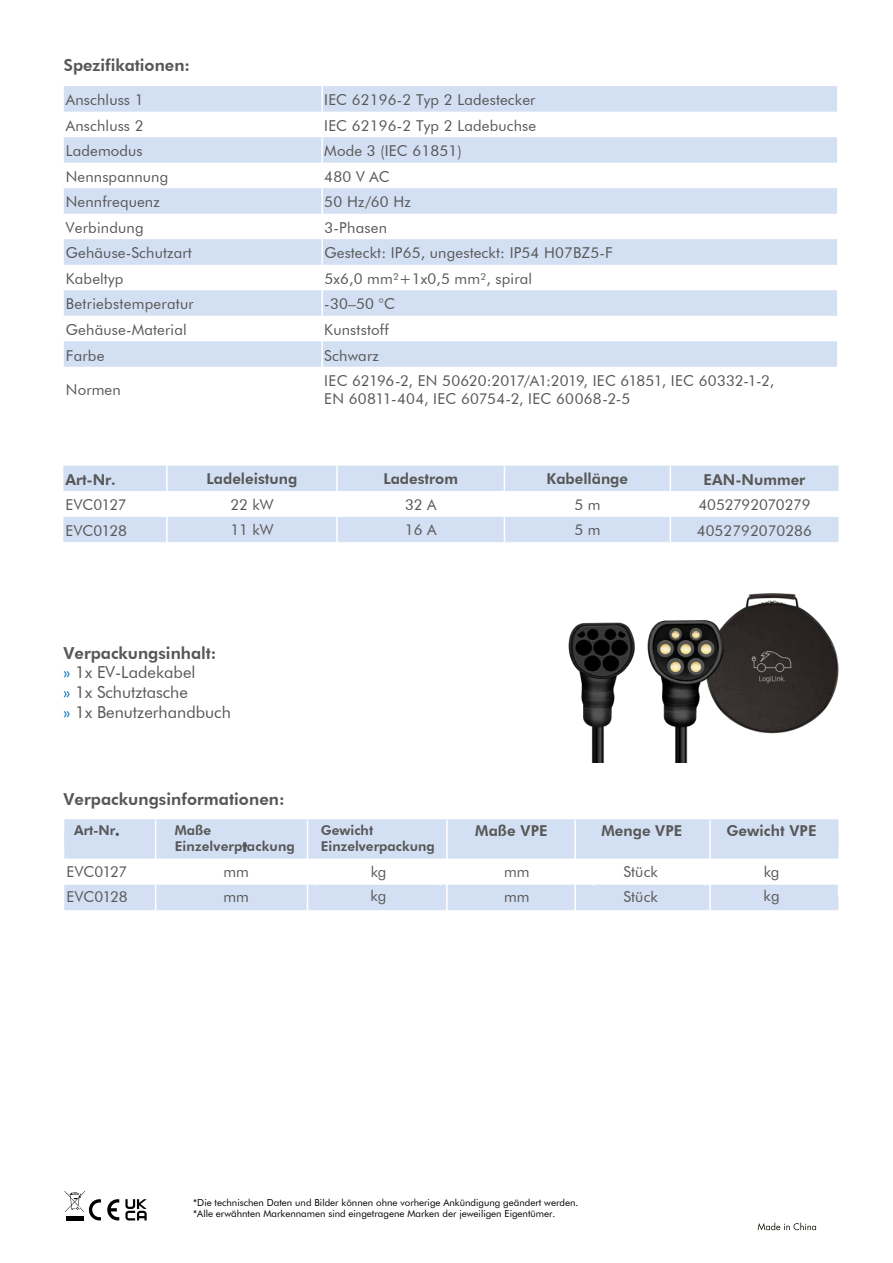
<style>
.page{position:relative;width:893px;height:1263px;background:#fff}
.page>*{position:absolute;margin:0;border:0;box-sizing:border-box;transform-origin:0 0}
.t1{font:16.5px/19.8px "Futura BT";color:#575756}
.t2{font:800 16.5px "Futura BT";letter-spacing:.005em;color:#575756}
.t3{font:15px/25.5px "Futura BT";letter-spacing:.01em;color:#575756}
.t4{font:800 15px "Futura BT";color:#575756}
.t5{font:15px "Futura BT";letter-spacing:-.02em;color:#575756}
.t6{font:15px "Futura BT";letter-spacing:-.01em;color:#575756}
.t7{font:15px "Futura BT";letter-spacing:-.025em;color:#575756}
.t8{font:800 13.5px/16.2px "Futura BT";color:#575756}
.t9{font:9.75px/11.7px "Futura BT";color:#000}
.s1{font-weight:800}
.s2{color:#006eb8}
</style>
<div class="page">
<svg style="left:64px;top:819px;width:774px;height:14px"></svg>
<svg style="left:65px;top:1191px;width:36px;height:29px"></svg>
<svg style="left:107px;top:1199px;width:12px;height:21px"></svg>
<svg style="left:125px;top:1199px;width:22px;height:21px"></svg>
<svg style="left:64px;top:86px;width:773px;height:281px;fill:#d3dff3"></svg>
<hr style="left:321px;top:86px;width:2px;height:26px;background:#fff">
<hr style="left:321px;top:112px;width:2px;height:25px;background:#fff">
<hr style="left:321px;top:137px;width:2px;height:26px;background:#fff">
<hr style="left:321px;top:163px;width:2px;height:25px;background:#fff">
<hr style="left:321px;top:188px;width:2px;height:26px;background:#fff">
<hr style="left:321px;top:214px;width:2px;height:25px;background:#fff">
<hr style="left:321px;top:239px;width:2px;height:26px;background:#fff">
<hr style="left:321px;top:265px;width:2px;height:25px;background:#fff">
<hr style="left:321px;top:290px;width:2px;height:26px;background:#fff">
<hr style="left:321px;top:316px;width:2px;height:25px;background:#fff">
<hr style="left:321px;top:341px;width:2px;height:26px;background:#fff">
<svg style="left:758px;top:1222px;width:58px;height:8px"></svg>
<svg style="left:63px;top:466px;width:775px;height:76px"></svg>
<img style="left:733px;top:593px;width:106px;height:141px">
<img style="left:568px;top:615px;width:165px;height:148px">
<svg style="left:64px;top:833px;width:774px;height:77px;fill:#d3dff3"></svg>
<hr style="left:316px;top:860px;width:2px;height:25px;background:#fff">
<hr style="left:439px;top:860px;width:2px;height:25px;background:#fff">
<svg style="left:593px;top:860px;width:1px;height:25px"></svg>
<svg style="left:704px;top:860px;width:1px;height:25px"></svg>
<hr style="left:154px;top:820px;width:3px;height:109px;background:#fff">
<hr style="left:306px;top:820px;width:3px;height:109px;background:#fff">
<hr style="left:445px;top:820px;width:3px;height:109px;background:#fff">
<hr style="left:574px;top:820px;width:3px;height:109px;background:#fff">
<svg style="left:708px;top:820px;width:4px;height:90px"></svg>
<p class="t2" style="left:64px;top:55px;width:128px">Spezifikationen:</p>
<p class="t3" style="left:66px;top:87px;width:79px">Anschluss 1</p>
<p class="t3" style="left:324px;top:87px;width:213px">IEC 62196-2 Typ 2 Ladestecker</p>
<p class="t3" style="left:66px;top:113px;width:79px">Anschluss 2</p>
<p class="t3" style="left:324px;top:113px;width:213px">IEC 62196-2 Typ 2 Ladebuchse</p>
<p class="t3" style="left:66px;top:138px;width:78px">Lademodus</p>
<p class="t3" style="left:324px;top:138px;width:139px">Mode 3 (IEC 61851)</p>
<p class="t3" style="left:66px;top:164px;width:104px">Nennspannung</p>
<p class="t3" style="left:324px;top:164px;width:67px">480 V AC</p>
<p class="t3" style="left:66px;top:189px;width:95px">Nennfrequenz</p>
<p class="t3" style="left:324px;top:189px;width:88px">50 Hz/60 Hz</p>
<p class="t3" style="left:66px;top:215px;width:127px">Verbindung<br>Gehäuse-Schutzart<br>Kabeltyp</p>
<p class="t3" style="left:324px;top:214px;width:290px">3-Phasen<br>Gesteckt: IP65, ungesteckt: IP54 H07BZ5-F<br>5x6,0 mm²+1x0,5 mm², spiral</p>
<p class="t3" style="left:66px;top:291px;width:129px">Betriebstemperatur<br>Gehäuse-Material<br>Farbe</p>
<p class="t3" style="left:324px;top:291px;width:72px">-30–50 °C<br>Kunststoff<br>Schwarz</p>
<p class="t3" style="left:66px;top:377px;width:56px">Normen</p>
<p class="t3" style="left:324px;top:371px;width:451px;line-height:18px">IEC 62196-2, EN 50620:2017/A1:2019, IEC 61851, IEC 60332-1-2,<br>EN 60811-404, IEC 60754-2, IEC 60068-2-5</p>
<p class="t4" style="left:66px;top:470px;width:52px">Art-Nr.</p>
<p class="t4" style="left:207px;top:469px;width:92px">Ladeleistung</p>
<p class="t4" style="left:383px;top:469px;width:76px">Ladestrom</p>
<p class="t4" style="left:547px;top:469px;width:83px">Kabellänge</p>
<p class="t4" style="left:704px;top:470px;width:103px">EAN-Nummer</p>
<p class="t5" style="left:66px;top:496px;width:63px">EVC0127</p>
<p class="t3" style="left:230px;top:492px;width:45px">22 kW</p>
<p class="t3" style="left:405px;top:492px;width:33px">32 A</p>
<p class="t3" style="left:574px;top:492px;width:27px">5 m</p>
<p class="t7" style="left:698px;top:496px;width:114px">4052792070279</p>
<p class="t6" style="left:66px;top:521px;width:63px">EVC0128</p>
<p class="t3" style="left:230px;top:517px;width:45px">11 kW</p>
<p class="t3" style="left:405px;top:517px;width:33px">16 A</p>
<p class="t3" style="left:574px;top:517px;width:27px">5 m</p>
<p class="t3" style="left:697px;top:518px;width:117px">4052792070286</p>
<p class="t1" style="left:64px;top:643px;width:169px"><span class="s1">Verpackungsinhalt:<br></span><span class="s2">»</span> 1x EV-Ladekabel<br><span class="s2">»</span> 1x Schutztasche<br><span class="s2">»</span> 1x Benutzerhandbuch</p>
<p class="t2" style="left:64px;top:789px;width:223px">Verpackungsinformationen:</p>
<p class="t8" style="left:74px;top:822px;width:47px">Art-Nr.</p>
<p class="t8" style="left:175px;top:822px;width:122px">Maße<br>Einzelverptackung</p>
<p class="t8" style="left:321px;top:821px;width:115px">Gewicht<br>Einzelverpackung</p>
<p class="t4" style="left:475px;top:822px;width:74px">Maße VPE</p>
<p class="t4" style="left:601px;top:822px;width:82px">Menge VPE</p>
<p class="t4" style="left:726px;top:822px;width:92px">Gewicht VPE</p>
<p class="t5" style="left:66px;top:862px;width:63px">EVC0127</p>
<p class="t3" style="left:224px;top:858px;width:27px">mm</p>
<p class="t3" style="left:371px;top:858px;width:17px">kg</p>
<p class="t3" style="left:504px;top:858px;width:27px">mm</p>
<p class="t3" style="left:623px;top:858px;width:36px">Stück</p>
<p class="t3" style="left:764px;top:858px;width:17px">kg</p>
<p class="t6" style="left:66px;top:888px;width:63px">EVC0128</p>
<p class="t3" style="left:224px;top:884px;width:27px">mm</p>
<p class="t3" style="left:371px;top:883px;width:17px">kg</p>
<p class="t3" style="left:504px;top:884px;width:27px">mm</p>
<p class="t3" style="left:623px;top:884px;width:36px">Stück</p>
<p class="t3" style="left:764px;top:883px;width:17px">kg</p>
<p class="t9" style="left:193px;top:1196px;width:387px">*Die technischen Daten und Bilder können ohne vorherige Ankündigung geändert werden. *Alle erwähnten Markennamen sind eingetragene Marken der jeweiligen Eigentümer.</p>
</div>
